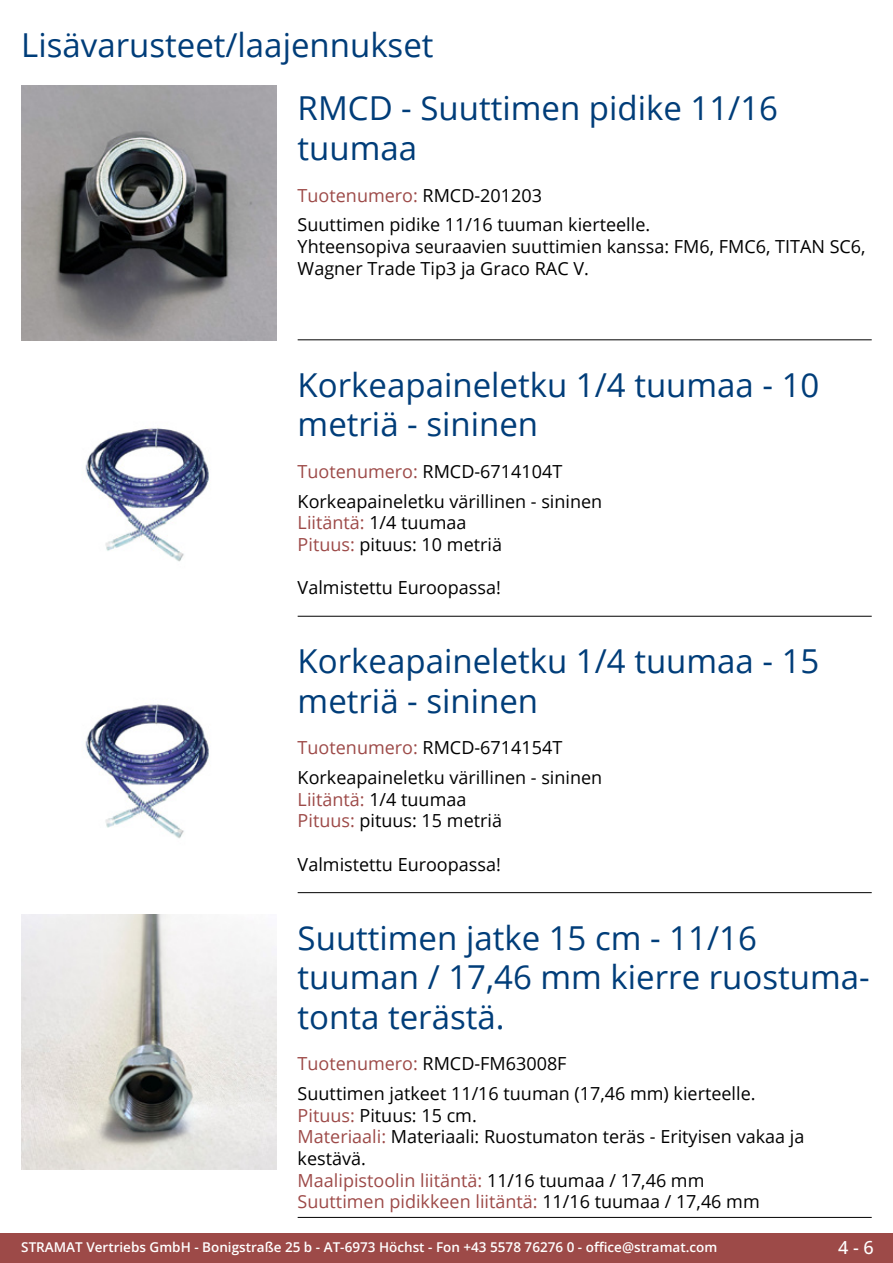
<style>
.page{position:relative;width:893px;height:1263px;background:#fff}
.page>*{position:absolute;margin:0;border:0;box-sizing:border-box;transform-origin:0 0}
.t1{font:33px/39.6px "Open Sans";color:#003d79}
.t2{font:18px/21.6px "Open Sans";color:#000}
.t3{font:18px "Open Sans";color:#9d4a48}
.t4{font:500 18px "Open Sans";color:#fff}
.t5{font:600 13.5px "Open Sans";color:#fff}
.s1{color:#000}
.s2{color:#9d4a48}
</style>
<div class="page">
<div style="left:0;top:1233px;width:893px;height:30px;background:#9d4a48"></div>
<hr style="left:298px;top:340px;width:574px;height:1px;background:#000">
<hr style="left:298px;top:616px;width:574px;height:1px;background:#000">
<hr style="left:298px;top:892px;width:574px;height:1px;background:#000">
<hr style="left:298px;top:1217px;width:574px;height:1px;background:#000">
<img style="left:21px;top:85px;width:255px;height:255px">
<img style="left:85px;top:427px;width:124px;height:135px">
<img style="left:85px;top:703px;width:124px;height:136px">
<img style="left:21px;top:914px;width:255px;height:255px">
<h1 class="t1" style="left:298px;top:12px;width:482px;line-height:63.8px;text-indent:-276px">Lisävarusteet/laajennukset<br>RMCD - Suuttimen pidike 11/16</h1>
<h1 class="t1" style="left:298px;top:127px;width:121px">tuumaa</h1>
<p class="t3" style="left:298px;top:183px;width:246px">Tuotenumero: <span class="s1">RMCD-201203</span></p>
<p class="t2" style="left:298px;top:214px;width:569px">Suuttimen pidike 11/16 tuuman kierteelle.<br>Yhteensopiva seuraavien suuttimien kanssa: FM6, FMC6, TITAN SC6,<br>Wagner Trade Tip3 ja Graco RAC V.</p>
<h1 class="t1" style="left:298px;top:364px;width:523px">Korkeapaineletku 1/4 tuumaa - 10 metriä - sininen</h1>
<p class="t2" style="left:298px;top:460px;width:266px"><span class="s2">Tuotenumero:</span> RMCD-6714104T</p>
<p class="t2" style="left:298px;top:490px;width:306px">Korkeapaineletku värillinen - sininen<br><span class="s2">Liitäntä:</span> 1/4 tuumaa<br><span class="s2">Pituus:</span> pituus: 10 metriä</p>
<p class="t2" style="left:298px;top:576px;width:205px">Valmistettu Euroopassa!</p>
<h1 class="t1" style="left:298px;top:640px;width:523px">Korkeapaineletku 1/4 tuumaa - 15 metriä - sininen</h1>
<p class="t2" style="left:298px;top:737px;width:266px"><span class="s2">Tuotenumero:</span> RMCD-6714154T</p>
<p class="t2" style="left:298px;top:766px;width:306px">Korkeapaineletku värillinen - sininen<br><span class="s2">Liitäntä:</span> 1/4 tuumaa<br><span class="s2">Pituus:</span> pituus: 15 metriä</p>
<p class="t2" style="left:298px;top:853px;width:205px">Valmistettu Euroopassa!</p>
<h1 class="t1" style="left:298px;top:917px;width:571px">Suuttimen jatke 15 cm - 11/16 tuuman / 17,46 mm kierre ruostuma&shy;tonta terästä.</h1>
<p class="t2" style="left:298px;top:1053px;width:270px"><span class="s2">Tuotenumero:</span> RMCD-FM63008F</p>
<p class="t2" style="left:298px;top:1082px;width:508px">Suuttimen jatkeet 11/16 tuuman (17,46 mm) kierteelle.<br><span class="s2">Pituus:</span> Pituus: 15 cm.<br><span class="s2">Materiaali:</span> Materiaali: Ruostumaton teräs - Erityisen vakaa ja kestävä.<br><span class="s2">Maalipistoolin liitäntä:</span> 11/16 tuumaa / 17,46 mm<br><span class="s2">Suuttimen pidikkeen liitäntä:</span> 11/16 tuumaa / 17,46 mm</p>
<p class="t5" style="left:21px;top:1238px;width:698px">STRAMAT Vertriebs GmbH - Bonigstraße 25 b - AT-6973 Höchst - Fon +43 5578 76276 0 - office@stramat.com</p>
<p class="t4" style="left:838px;top:1234px;width:37px">4 - 6</p>
</div>
